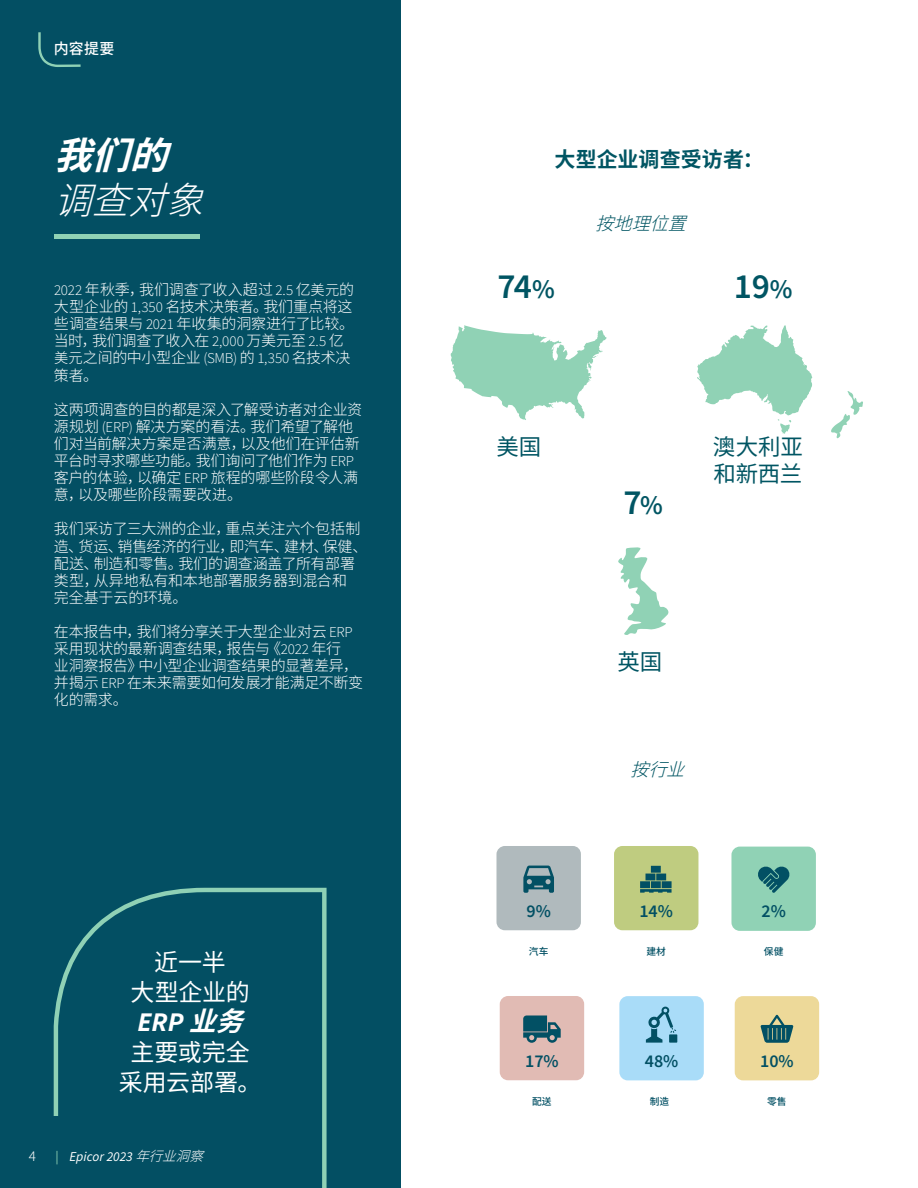
<style>
.page{position:relative;width:918px;height:1188px;background:#fff}
.page>*{position:absolute;margin:0;border:0;box-sizing:border-box;transform-origin:0 0}
.t1{font:italic 300 37.5px "Noto Sans SC";color:#fff}
.t2{font:italic 700 37.5px "Noto Sans SC";color:#fff}
.t3{font:600 35.4px "Source Sans Pro";color:#005563}
.t4{font:italic 700 27px "Source Sans Pro";color:#fff}
.t5{font:24px/30px "Noto Sans SC";letter-spacing:-.01em;color:#fff;text-align:center}
.t6{font:22.5px/27px "Noto Sans SC";letter-spacing:-.005em;color:#005563}
.t7{font:700 21px "Noto Sans SC";letter-spacing:.005em;color:#005563}
.t8{font:600 18px "Source Sans Pro";color:#025064}
.t9{font:italic 300 18px "Noto Sans SC";color:#005563}
.t10{font:300 15px/17.1px "Noto Sans SC";letter-spacing:-.015em;color:#fff}
.t11{font:500 15px "Noto Sans SC";color:#fff}
.t12{font:italic 13.5px "Source Sans Pro";letter-spacing:.005em;color:#fff}
.t13{font:300 13.5px "Noto Sans SC";color:#fff}
.t14{font:500 9.75px "Noto Sans SC";color:#025064}
.s1{font-family:"Source Sans Pro"}
.s2{font-size:14.25px}
.s3{font-family:"Noto Sans SC"}
.s4{font-style:normal;color:#8fd1b5}
.s5{font-family:"Noto Sans SC";font-weight:300}
.s6{font-size:27px}
</style>
<div class="page">
<div style="left:0;top:0;width:400px;height:1188px;background:#034f63"></div>
<svg style="left:54px;top:888px;width:273px;height:300px"></svg>
<div style="left:0;top:1116px;width:290px;height:72px;background:#034f63"></div>
<hr style="left:54px;top:234px;width:146px;height:4px;background:#90d2b5">
<svg style="left:38px;top:32px;width:43px;height:35px"></svg>
<svg style="left:451px;top:325px;width:156px;height:95px"></svg>
<svg style="left:831px;top:391px;width:32px;height:47px"></svg>
<svg style="left:697px;top:325px;width:115px;height:109px"></svg>
<svg style="left:618px;top:547px;width:51px;height:88px"></svg>
<div style="left:735px;top:996px;width:84px;height:84px;background:#edd999;border-radius:8px"></div>
<div style="left:500px;top:996px;width:84px;height:84px;background:#e1bbb4;border-radius:8px"></div>
<div style="left:731px;top:847px;width:85px;height:84px;background:#90d2b5;border-radius:8px"></div>
<div style="left:614px;top:846px;width:84px;height:84px;background:#bfcc80;border-radius:8px"></div>
<svg style="left:761px;top:1015px;width:32px;height:28px"></svg>
<svg style="left:523px;top:1015px;width:38px;height:28px"></svg>
<svg style="left:758px;top:866px;width:32px;height:27px"></svg>
<svg style="left:640px;top:866px;width:32px;height:27px"></svg>
<div style="left:497px;top:846px;width:84px;height:84px;background:#b0babd;border-radius:8px"></div>
<svg style="left:523px;top:866px;width:31px;height:27px"></svg>
<div style="left:619px;top:996px;width:85px;height:84px;background:#a9dcf8;border-radius:8px"></div>
<svg style="left:646px;top:1007px;width:31px;height:36px"></svg>
<p class="t11" style="left:54px;top:40px;width:62px">内容提要</p>
<h1 class="t2" style="left:54px;top:134px;width:143px">我们的</h1>
<h1 class="t1" style="left:54px;top:179px;width:180px">调查对象</h1>
<p class="t10" style="left:54px;top:281px;width:302px"><span class="s1">2022</span> 年秋季，我们调查了收入超过 <span class="s1">2.5</span> 亿<span class="s2">美元</span>的大型企业的 <span class="s1">1,350</span> 名技术决策者。我们重点将这些调查结果与 <span class="s1">2021</span> 年收集的洞察进行了比较。当时，我们调查了收入在 <span class="s1">2,000</span> 万美元至 <span class="s1">2.5</span> 亿<span class="s2">美元</span>之间的中小型企业 <span class="s1">(SMB)</span> 的 <span class="s1">1,350</span> 名技术决策者。</p>
<p class="t10" style="left:54px;top:401px;width:310px">这两项调查的目的都是深入了解受访者对企业资源规划 <span class="s1">(ERP)</span> 解决方案的看法。我们希望了解他们对当前解决方案是否满意，以及他们在评估新平台时寻求哪些功能。我们询问了他们作为 <span class="s1">ERP</span>客户的体验，以确定 <span class="s1">ERP</span> 旅程的哪些阶段令人满意，以及哪些阶段需要改进。</p>
<p class="t10" style="left:54px;top:521px;width:315px">我们采访了三大洲的企业，重点关注六个包括制造、货运、销售经济的行业，即汽车、建材、保健、配送、制造和零售。我们的调查涵盖了所有部署类型，从异地私有和本地部署服务器到混合和<br>完全基于云的环境。</p>
<p class="t10" style="left:54px;top:623px;width:311px">在本报告中，我们将分享关于大型企业对云 <span class="s1">ERP</span>采用现状的最新调查结果，报告与《<span class="s1">2022</span> 年行<br>业洞察报告》中小型企业调查结果的显著差异，并揭示 <span class="s1">ERP</span> 在未来需要如何发展才能满足不断变化的需求。</p>
<h3 class="t5" style="left:130px;top:947px;width:121px">近一半<br>大型企业的</h3>
<h3 class="t4" style="left:137px;top:1004px;width:128px">ERP <span class="s3">业务</span></h3>
<h3 class="t5" style="left:119px;top:1037px;width:144px">主要或完全采用云部署。</h3>
<p class="t13" style="left:29px;top:1149px;width:9px">4</p>
<p class="t12" style="left:55px;top:1148px;width:159px"><span class="s4">|</span> Epicor 2023 <span class="s5">年行业洞察</span></p>
<h3 class="t7" style="left:555px;top:148px;width:211px">大型企业调查受访者：</h3>
<p class="t9" style="left:596px;top:214px;width:106px">按地理位置</p>
<h2 class="t3" style="left:498px;top:263px;width:59px">74<span class="s6">%</span></h2>
<h2 class="t3" style="left:734px;top:263px;width:60px">19<span class="s6">%</span></h2>
<h3 class="t6" style="left:497px;top:433px;width:46px">美国</h3>
<p class="t8" style="left:527px;top:899px;width:26px">9%</p>
<p class="t14" style="left:529px;top:946px;width:21px">汽车</p>
<p class="t8" style="left:525px;top:1049px;width:35px">17%</p>
<p class="t14" style="left:532px;top:1096px;width:21px">配送</p>
<h2 class="t3" style="left:624px;top:479px;width:41px">7<span class="s6">%</span></h2>
<h3 class="t6" style="left:713px;top:433px;width:92px">澳大利亚和新西兰</h3>
<h3 class="t6" style="left:617px;top:649px;width:46px">英国</h3>
<p class="t9" style="left:631px;top:759px;width:69px">按行业</p>
<p class="t8" style="left:639px;top:899px;width:35px">14%</p>
<p class="t14" style="left:646px;top:946px;width:21px">建材</p>
<p class="t8" style="left:645px;top:1049px;width:35px">48%</p>
<p class="t14" style="left:650px;top:1096px;width:21px">制造</p>
<p class="t8" style="left:762px;top:899px;width:26px">2%</p>
<p class="t14" style="left:764px;top:946px;width:21px">保健</p>
<p class="t8" style="left:760px;top:1049px;width:35px">10%</p>
<p class="t14" style="left:767px;top:1096px;width:21px">零售</p>
</div>
